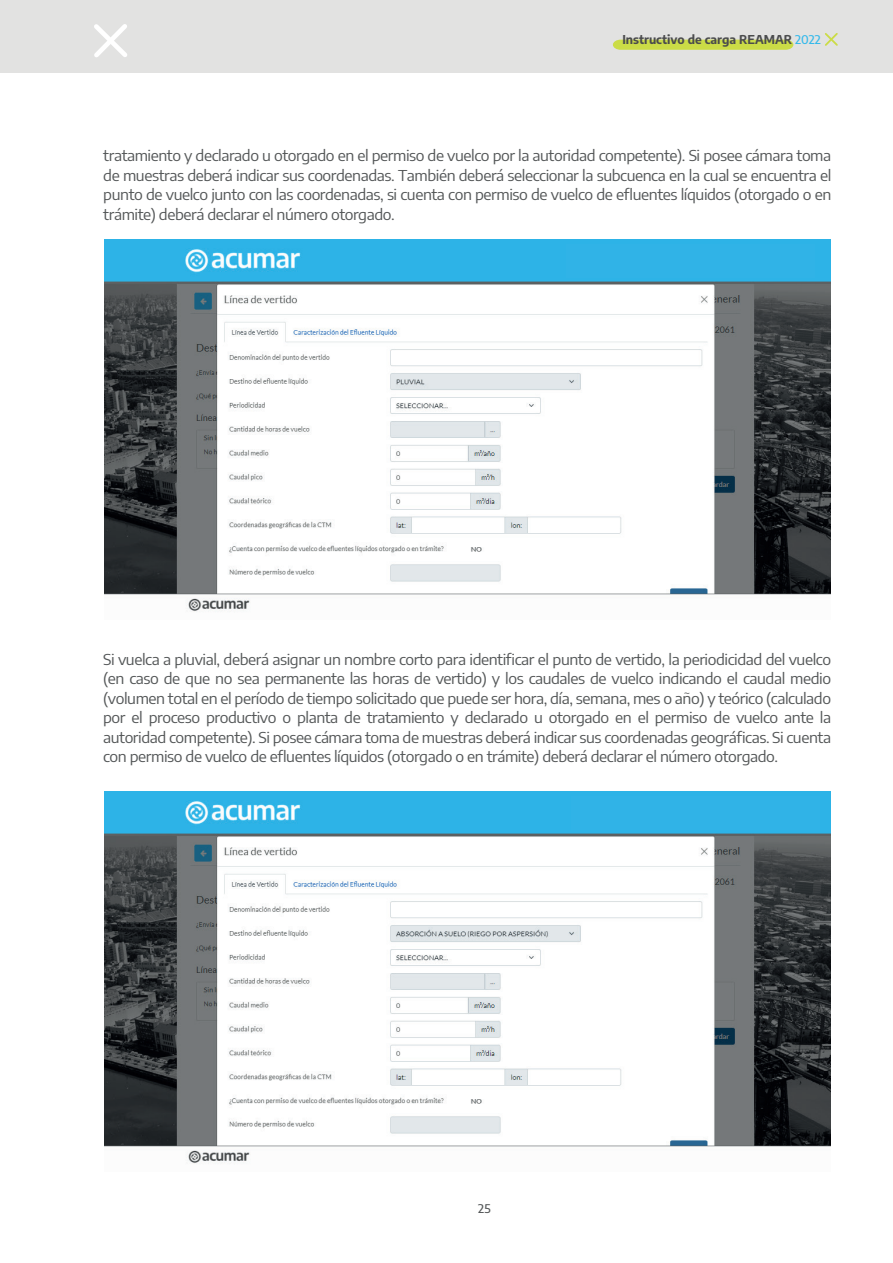
<style>
.page{position:relative;width:893px;height:1263px;background:#fff}
.page>*{position:absolute;margin:0;border:0;box-sizing:border-box;transform-origin:0 0}
.t1{font:15px/19.5px "Encode Sans";letter-spacing:-.03em;color:#545758;text-align:justify;scale:1.05 1}
.t2{font:700 12px "Encode Sans";color:#4b4c4d}
.t3{font:500 12px "Encode Sans";color:#545758}
.s1{font-weight:500;color:#33b9eb}
</style>
<div class="page">
<img style="left:104px;top:791px;width:726px;height:373px">
<img style="left:104px;top:239px;width:726px;height:373px">
<div style="left:571px;top:796px;width:249px;height:34px;background:#30b3e7"></div>
<div style="left:566px;top:244px;width:249px;height:33px;background:#30b3e7"></div>
<div style="left:0;top:0;width:893px;height:72px;background:#e2e2e1"></div>
<svg style="left:613px;top:40px;width:180px;height:10px;background:#cbdc4b"></svg>
<svg style="left:94px;top:24px;width:33px;height:33px"></svg>
<svg style="left:825px;top:33px;width:13px;height:13px"></svg>
<p class="t2" style="left:622px;top:31px;width:200px">Instructivo de carga REAMAR <span class="s1">2022</span></p>
<p class="t1" style="left:103px;top:145px;width:695px">tratamiento y declarado u otorgado en el permiso de vuelco por la autoridad competente). Si posee cámara toma de muestras deberá indicar sus coordenadas. También deberá seleccionar la subcuenca en la cual se encuentra el punto de vuelco junto con las coordenadas, si cuenta con permiso de vuelco de efluentes líquidos (otorgado o en trámite) deberá declarar el número otorgado.</p>
<p class="t1" style="left:103px;top:649px;width:695px">Si vuelca a pluvial, deberá asignar un nombre corto para identificar el punto de vertido, la periodicidad del vuelco (en caso de que no sea permanente las horas de vertido) y los caudales de vuelco indicando el caudal medio (volumen total en el período de tiempo solicitado que puede ser hora, día, semana, mes o año) y teórico (calculado por el proceso productivo o planta de tratamiento y declarado u otorgado en el permiso de vuelco ante la autoridad competente). Si posee cámara toma de muestras deberá indicar sus coordenadas geográficas. Si cuenta con permiso de vuelco de efluentes líquidos (otorgado o en trámite) deberá declarar el número otorgado.</p>
<p class="t3" style="left:478px;top:1200px;width:14px">25</p>
</div>
